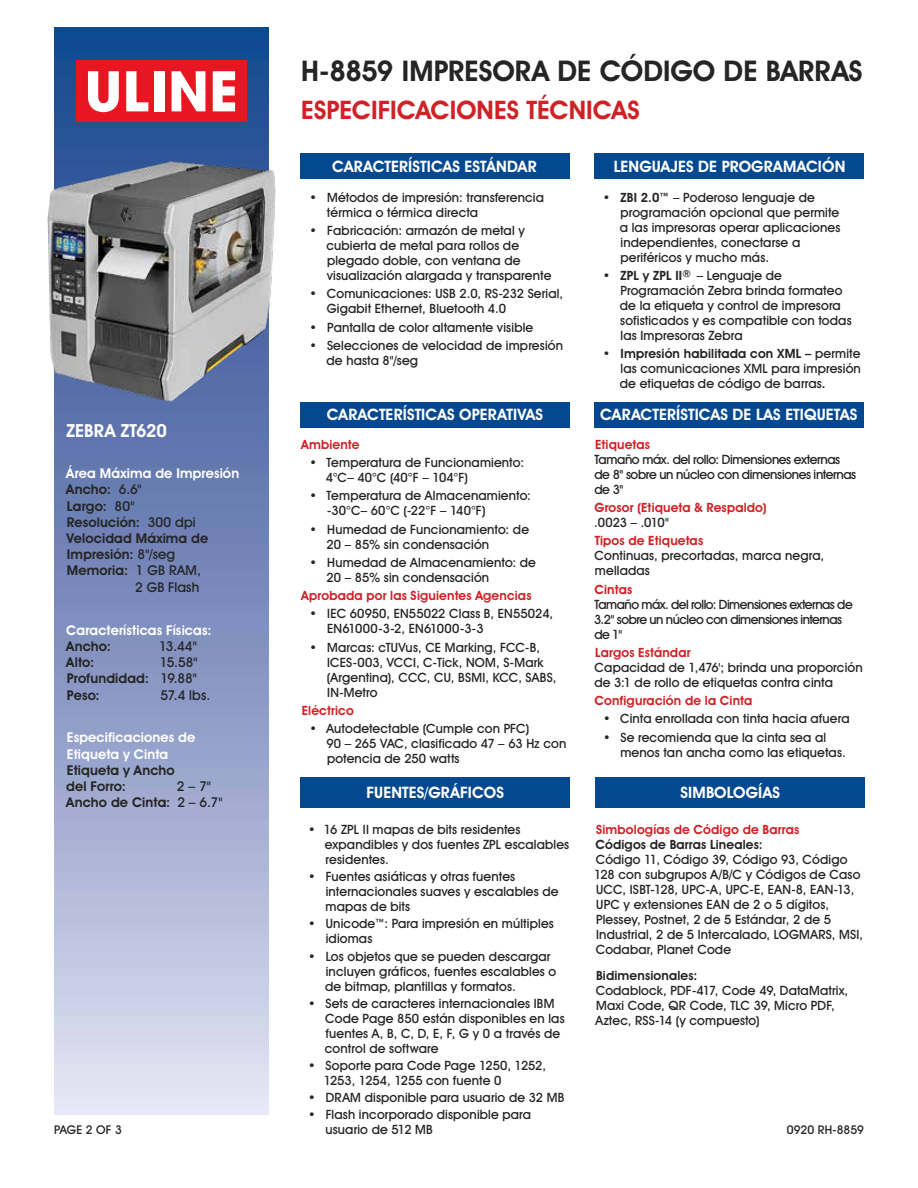
<style>
.page{position:relative;width:918px;height:1188px;background:#fff}
.page>*{position:absolute;margin:0;border:0;box-sizing:border-box;transform-origin:0 0}
.t1{font:700 28.5px "Uline Two Knine";letter-spacing:.005em;color:#252525}
.t2{font:700 25.5px "Uline Two Knine";color:#cf2226}
.t3{font:700 18px "Uline Two Knine";letter-spacing:.01em;color:#fff}
.t4{font:700 15.75px "Uline Two Knine";letter-spacing:.01em;color:#fff}
.t5{font:700 13.5px/16.2px "Uline Two Knine";letter-spacing:.01em;color:#252525}
.t6{font:700 13.5px/16.2px "Uline Two Knine";letter-spacing:.01em;color:#fff}
.t7{font:13.5px "Uline Two Knine";letter-spacing:.01em;color:#252525}
.t8{font:12.75px/15px "Uline Two Knine";letter-spacing:.01em;color:#252525}
.t9{font:700 12.75px "Uline Two Knine";letter-spacing:.01em;color:#cf2226}
.t10{font:12.75px/15px "Uline Two Knine";letter-spacing:-.04em;color:#252525}
.t11{font:12.75px/15px "Uline Two Knine";letter-spacing:-.03em;color:#252525}
.t12{font:700 12.75px "Uline Two Knine";letter-spacing:.01em;color:#252525}
.t13{font:12px "Uline Two Knine";letter-spacing:-.005em;color:#252525}
.s1{font-weight:400}
.s2{font-weight:700}
</style>
<div class="page">
<img style="left:54px;top:27px;width:214px;height:1088px">
<div style="left:77px;top:60px;width:170px;height:62px;background:#e81620"></div>
<svg style="left:88px;top:71px;width:31px;height:41px"></svg>
<svg style="left:126px;top:71px;width:22px;height:40px"></svg>
<div style="left:154px;top:71px;width:10px;height:40px;background:#fff"></div>
<svg style="left:172px;top:71px;width:33px;height:40px"></svg>
<svg style="left:213px;top:71px;width:22px;height:40px"></svg>
<div style="left:301px;top:153px;width:269px;height:25px;background:#04498f"></div>
<div style="left:301px;top:402px;width:269px;height:25px;background:#04498f"></div>
<div style="left:301px;top:777px;width:269px;height:30px;background:#04498f"></div>
<div style="left:594px;top:153px;width:270px;height:25px;background:#04498f"></div>
<div style="left:594px;top:402px;width:270px;height:25px;background:#04498f"></div>
<div style="left:596px;top:777px;width:269px;height:30px;background:#04498f"></div>
<img style="left:47px;top:157px;width:267px;height:257px">
<h1 class="t1" style="left:301px;top:54px;width:563px">H-8859 IMPRESORA DE CÓDIGO DE BARRAS</h1>
<h2 class="t2" style="left:301px;top:95px;width:340px">ESPECIFICACIONES TÉCNICAS</h2>
<p class="t4" style="left:614px;top:157px;width:233px">LENGUAJES DE PROGRAMACIÓN</p>
<p class="t4" style="left:332px;top:157px;width:206px">CARACTERÍSTICAS ESTÁNDAR</p>
<h3 class="t3" style="left:66px;top:420px;width:102px">ZEBRA ZT620</h3>
<p class="t6" style="left:66px;top:465px;width:174px">Área Máxima de Impresión</p>
<p class="t5" style="left:66px;top:481px;width:77px">Ancho: <span class="s1">6.6"</span></p>
<p class="t5" style="left:67px;top:498px;width:69px">Largo: <span class="s1">80"</span></p>
<p class="t5" style="left:67px;top:514px;width:130px">Resolución: <span class="s1">300 dpi</span></p>
<p class="t5" style="left:67px;top:530px;width:143px">Velocidad Máxima de</p>
<p class="t5" style="left:67px;top:546px;width:110px">Impresión: <span class="s1">8"/seg</span></p>
<p class="t5" style="left:67px;top:562px;width:136px">Memoria: <span class="s1">1 GB RAM,</span></p>
<p class="t7" style="left:135px;top:579px;width:66px">2 GB Flash</p>
<p class="t6" style="left:66px;top:622px;width:147px">Características Físicas:</p>
<p class="t5" style="left:66px;top:638px;width:46px">Ancho:</p>
<p class="t7" style="left:159px;top:638px;width:39px">13.44"</p>
<p class="t5" style="left:66px;top:654px;width:29px">Alto:</p>
<p class="t5" style="left:67px;top:654px;width:132px;text-align:justify;text-indent:93px"><span class="s1">15.58" </span>Profundidad: <span class="s1">19.88" </span>Peso:</p>
<p class="t7" style="left:161px;top:687px;width:51px">57.4 lbs.</p>
<p class="t6" style="left:67px;top:729px;width:130px">Especificaciones de<br>Etiqueta y Cinta</p>
<p class="t5" style="left:66px;top:762px;width:110px">Etiqueta y Ancho del Forro:</p>
<p class="t5" style="left:66px;top:778px;width:158px;text-indent:111px"><span class="s1">2 – 7"<br></span>Ancho de Cinta: <span class="s1">2 – 6.7"</span></p>
<p class="t8" style="left:327px;top:190px;width:219px;text-indent:-17px">• Métodos de impresión: transferencia térmica o térmica directa</p>
<p class="t8" style="left:326px;top:223px;width:227px;text-indent:-17px">• Fabricación: armazón de metal y cubierta de metal para rollos de plegado doble, con ventana de visualización alargada y transparente</p>
<p class="t8" style="left:327px;top:286px;width:238px;text-indent:-17px">• Comunicaciones: USB 2.0, RS-232 Serial,<br>Gigabit Ethernet, Bluetooth 4.0</p>
<p class="t8" style="left:310px;top:319px;width:225px">• Pantalla de color altamente visible</p>
<p class="t8" style="left:327px;top:338px;width:238px;text-indent:-17px">• Selecciones de velocidad de impresión de hasta 8"/seg</p>
<p class="t4" style="left:327px;top:404px;width:218px">CARACTERÍSTICAS OPERATIVAS</p>
<p class="t9" style="left:301px;top:437px;width:60px">Ambiente</p>
<p class="t8" style="left:326px;top:455px;width:200px;text-indent:-16px">• Temperatura de Funcionamiento:<br>4°C– 40°C (40°F – 104°F)</p>
<p class="t8" style="left:327px;top:488px;width:205px;text-indent:-18px">• Temperatura de Almacenamiento: -30°C– 60°C (-22°F – 140°F)</p>
<p class="t8" style="left:327px;top:521px;width:204px;text-indent:-17px">• Humedad de Funcionamiento: de<br>20 – 85% sin condensación</p>
<p class="t8" style="left:327px;top:555px;width:211px;text-indent:-17px">• Humedad de Almacenamiento: de<br>20 – 85% sin condensación</p>
<p class="t9" style="left:301px;top:588px;width:232px">Aprobada por las Siguientes Agencias</p>
<p class="t8" style="left:327px;top:606px;width:228px;text-indent:-18px">• IEC 60950, EN55022 Class B, EN55024,<br>EN61000-3-2, EN61000-3-3</p>
<p class="t8" style="left:327px;top:639px;width:231px;text-indent:-17px">• Marcas: cTUVus, CE Marking, FCC-B,<br>ICES-003, VCCI, C-Tick, NOM, S-Mark (Argentina), CCC, CU, BSMI, KCC, SABS,<br>IN-Metro</p>
<p class="t9" style="left:302px;top:703px;width:54px">Eléctrico</p>
<p class="t8" style="left:326px;top:721px;width:241px;text-indent:-17px">• Autodetectable (Cumple con PFC)<br>90 – 265 VAC, clasificado 47 – 63 Hz con potencia de 250 watts</p>
<p class="t4" style="left:366px;top:783px;width:139px">FUENTES/GRÁFICOS</p>
<p class="t8" style="left:620px;top:190px;width:222px;text-indent:-17px"><span class="s2">• ZBI 2.0™</span> – Poderoso lenguaje de programación opcional que permite a las impresoras operar aplicaciones independientes, conectarse a periféricos y mucho más.</p>
<p class="t8" style="left:620px;top:268px;width:233px;text-indent:-17px"><span class="s2">• ZPL y ZPL II®</span> – Lenguaje de<br>Programación Zebra brinda formateo de la etiqueta y control de impresora sofisticados y es compatible con todas las Impresoras Zebra</p>
<p class="t8" style="left:620px;top:346px;width:243px;text-align:justify;text-indent:-17px"><span class="s2">• Impresión habilitada con XML –</span> permite las comunicaciones XML para impresión de etiquetas de código de barras<span class="s2">.</span></p>
<p class="t4" style="left:600px;top:404px;width:259px">CARACTERÍSTICAS DE LAS ETIQUETAS</p>
<p class="t9" style="left:595px;top:437px;width:56px">Etiquetas</p>
<p class="t11" style="left:594px;top:452px;width:263px">Tamaño máx. del rollo: Dimensiones externas de 8" sobre un núcleo con dimensiones internas de 3"</p>
<p class="t9" style="left:594px;top:500px;width:174px">Grosor (Etiqueta &amp; Respaldo)</p>
<p class="t8" style="left:594px;top:515px;width:76px">.0023 – .010"</p>
<p class="t9" style="left:595px;top:533px;width:110px">Tipos de Etiquetas</p>
<p class="t8" style="left:595px;top:548px;width:231px">Continuas, precortadas, marca negra, melladas</p>
<p class="t9" style="left:594px;top:581px;width:39px">Cintas</p>
<p class="t10" style="left:594px;top:596px;width:260px">Tamaño máx. del rollo: Dimensiones externas de<br>3.2" sobre un núcleo con dimensiones internas de 1"</p>
<p class="t9" style="left:595px;top:645px;width:97px">Largos Estándar</p>
<p class="t8" style="left:594px;top:660px;width:270px">Capacidad de 1,476'; brinda una proporción de 3:1 de rollo de etiquetas contra cinta</p>
<p class="t9" style="left:594px;top:693px;width:160px">Configuración de la Cinta</p>
<p class="t8" style="left:603px;top:711px;width:248px">• Cinta enrollada con tinta hacia afuera</p>
<p class="t8" style="left:620px;top:729px;width:227px;text-indent:-17px">• Se recomienda que la cinta sea al menos tan ancha como las etiquetas.</p>
<p class="t4" style="left:680px;top:783px;width:101px">SIMBOLOGÍAS</p>
<p class="t9" style="left:596px;top:822px;width:205px">Simbologías de Código de Barras</p>
<p class="t12" style="left:595px;top:837px;width:169px">Códigos de Barras Lineales:</p>
<p class="t8" style="left:594px;top:852px;width:270px">Código 11, Código 39, Código 93, Código 128 con subgrupos A/B/C y Códigos de Caso UCC, ISBT-128, UPC-A, UPC-E, EAN-8, EAN-13, UPC y extensiones EAN de 2 o 5 dígitos, Plessey, Postnet, 2 de 5 Estándar, 2 de 5<br>Industrial, 2 de 5 Intercalado, LOGMARS, MSI, Codabar, Planet Code</p>
<p class="t12" style="left:596px;top:968px;width:103px">Bidimensionales:</p>
<p class="t8" style="left:595px;top:983px;width:254px">Codablock, PDF-417, Code 49, DataMatrix,<br>Maxi Code, QR Code, TLC 39, Micro PDF,<br>Aztec, RSS-14 (y compuesto)</p>
<p class="t8" style="left:325px;top:822px;width:246px;text-indent:-17px">• 16 ZPL II mapas de bits residentes expandibles y dos fuentes ZPL escalables residentes.</p>
<p class="t8" style="left:326px;top:869px;width:235px;text-indent:-17px">• Fuentes asiáticas y otras fuentes internacionales suaves y escalables de mapas de bits</p>
<p class="t8" style="left:326px;top:916px;width:230px;text-indent:-18px">• Unicode™: Para impresión en múltiples idiomas</p>
<p class="t8" style="left:325px;top:948px;width:233px;text-indent:-17px">• Los objetos que se pueden descargar incluyen gráficos, fuentes escalables o de bitmap, plantillas y formatos.</p>
<p class="t8" style="left:325px;top:996px;width:241px;text-indent:-17px">• Sets de caracteres internacionales IBM Code Page 850 están disponibles en las fuentes A, B, C, D, E, F, G y 0 a través de control de software</p>
<p class="t8" style="left:324px;top:1058px;width:224px;text-indent:-16px">• Soporte para Code Page 1250, 1252,<br>1253, 1254, 1255 con fuente 0</p>
<p class="t8" style="left:308px;top:1090px;width:258px">• DRAM disponible para usuario de 32 MB</p>
<p class="t8" style="left:325px;top:1107px;width:207px;text-indent:-17px">• Flash incorporado disponible para usuario de 512 MB</p>
<p class="t13" style="left:54px;top:1122px;width:69px">PAGE 2 OF 3</p>
<p class="t13" style="left:787px;top:1122px;width:79px">0920 RH-8859</p>
</div>
